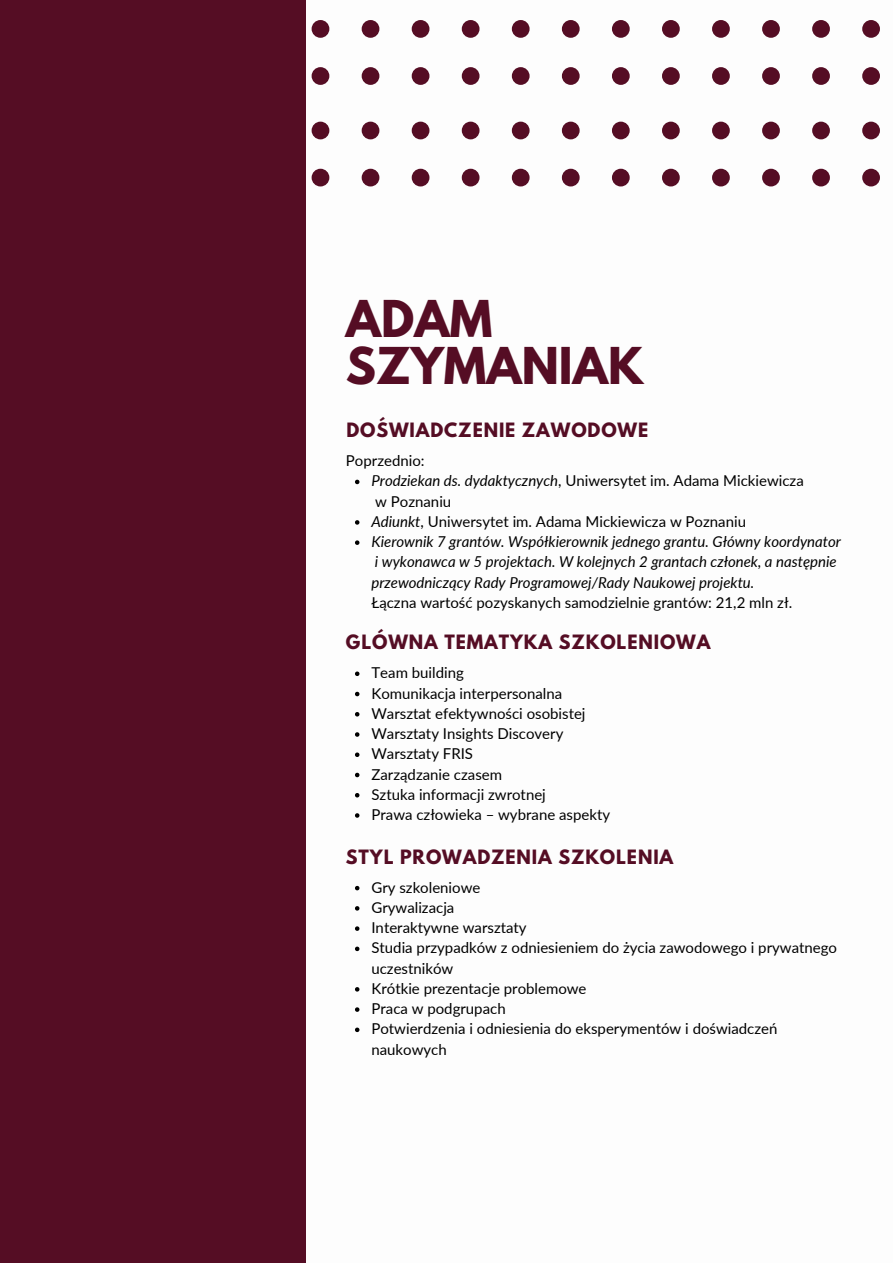
<style>
.page{position:relative;width:893px;height:1264px;background:#fff}
.page>*{position:absolute;margin:0;border:0;box-sizing:border-box;transform-origin:0 0}
.t1{font:700 45px/47.2px "League Spartan";color:#550d24}
.t2{font:700 17.55px "League Spartan";letter-spacing:.05em;color:#550d24}
.t3{font:15px/20.2px "Lato";color:#000}
.t4{font:italic 15px/20.2px "Lato";color:#000}
.s1{font-style:normal}
</style>
<div class="page">
<div style="left:0;top:0;width:306px;height:1262px;background:#550d24"></div>
<div style="left:311px;top:20px;width:18px;height:18px;background:#550d24;border-radius:50%"></div>
<div style="left:361px;top:20px;width:18px;height:18px;background:#550d24;border-radius:50%"></div>
<div style="left:411px;top:20px;width:18px;height:18px;background:#550d24;border-radius:50%"></div>
<div style="left:461px;top:20px;width:18px;height:18px;background:#550d24;border-radius:50%"></div>
<div style="left:512px;top:20px;width:17px;height:18px;background:#550d24;border-radius:50%"></div>
<div style="left:562px;top:20px;width:17px;height:18px;background:#550d24;border-radius:50%"></div>
<div style="left:612px;top:20px;width:17px;height:18px;background:#550d24;border-radius:50%"></div>
<div style="left:662px;top:20px;width:17px;height:18px;background:#550d24;border-radius:50%"></div>
<div style="left:712px;top:20px;width:17px;height:18px;background:#550d24;border-radius:50%"></div>
<div style="left:762px;top:20px;width:17px;height:18px;background:#550d24;border-radius:50%"></div>
<div style="left:812px;top:20px;width:17px;height:18px;background:#550d24;border-radius:50%"></div>
<div style="left:862px;top:20px;width:17px;height:18px;background:#550d24;border-radius:50%"></div>
<div style="left:311px;top:67px;width:18px;height:18px;background:#550d24;border-radius:50%"></div>
<div style="left:361px;top:67px;width:18px;height:18px;background:#550d24;border-radius:50%"></div>
<div style="left:411px;top:67px;width:18px;height:18px;background:#550d24;border-radius:50%"></div>
<div style="left:461px;top:67px;width:18px;height:18px;background:#550d24;border-radius:50%"></div>
<div style="left:512px;top:67px;width:17px;height:18px;background:#550d24;border-radius:50%"></div>
<div style="left:562px;top:67px;width:17px;height:18px;background:#550d24;border-radius:50%"></div>
<div style="left:612px;top:67px;width:17px;height:18px;background:#550d24;border-radius:50%"></div>
<div style="left:662px;top:67px;width:17px;height:18px;background:#550d24;border-radius:50%"></div>
<div style="left:712px;top:67px;width:17px;height:18px;background:#550d24;border-radius:50%"></div>
<div style="left:762px;top:67px;width:17px;height:18px;background:#550d24;border-radius:50%"></div>
<div style="left:812px;top:67px;width:17px;height:18px;background:#550d24;border-radius:50%"></div>
<div style="left:862px;top:67px;width:17px;height:18px;background:#550d24;border-radius:50%"></div>
<div style="left:311px;top:122px;width:18px;height:17px;background:#550d24;border-radius:50%"></div>
<div style="left:361px;top:122px;width:18px;height:17px;background:#550d24;border-radius:50%"></div>
<div style="left:411px;top:122px;width:18px;height:17px;background:#550d24;border-radius:50%"></div>
<div style="left:461px;top:122px;width:18px;height:17px;background:#550d24;border-radius:50%"></div>
<div style="left:512px;top:122px;width:17px;height:17px;background:#550d24;border-radius:50%"></div>
<div style="left:562px;top:122px;width:17px;height:17px;background:#550d24;border-radius:50%"></div>
<div style="left:612px;top:122px;width:17px;height:17px;background:#550d24;border-radius:50%"></div>
<div style="left:662px;top:122px;width:17px;height:17px;background:#550d24;border-radius:50%"></div>
<div style="left:712px;top:122px;width:17px;height:17px;background:#550d24;border-radius:50%"></div>
<div style="left:762px;top:122px;width:17px;height:17px;background:#550d24;border-radius:50%"></div>
<div style="left:812px;top:122px;width:17px;height:17px;background:#550d24;border-radius:50%"></div>
<div style="left:862px;top:122px;width:17px;height:17px;background:#550d24;border-radius:50%"></div>
<div style="left:311px;top:169px;width:18px;height:17px;background:#550d24;border-radius:50%"></div>
<div style="left:361px;top:169px;width:18px;height:17px;background:#550d24;border-radius:50%"></div>
<div style="left:411px;top:169px;width:18px;height:17px;background:#550d24;border-radius:50%"></div>
<div style="left:461px;top:169px;width:18px;height:17px;background:#550d24;border-radius:50%"></div>
<div style="left:512px;top:169px;width:17px;height:17px;background:#550d24;border-radius:50%"></div>
<div style="left:562px;top:169px;width:17px;height:17px;background:#550d24;border-radius:50%"></div>
<div style="left:612px;top:169px;width:17px;height:17px;background:#550d24;border-radius:50%"></div>
<div style="left:662px;top:169px;width:17px;height:17px;background:#550d24;border-radius:50%"></div>
<div style="left:712px;top:169px;width:17px;height:17px;background:#550d24;border-radius:50%"></div>
<div style="left:762px;top:169px;width:17px;height:17px;background:#550d24;border-radius:50%"></div>
<div style="left:812px;top:169px;width:17px;height:17px;background:#550d24;border-radius:50%"></div>
<div style="left:862px;top:169px;width:17px;height:17px;background:#550d24;border-radius:50%"></div>
<svg style="left:355px;top:671px;width:4px;height:5px"></svg>
<svg style="left:355px;top:691px;width:4px;height:5px"></svg>
<svg style="left:355px;top:712px;width:4px;height:4px"></svg>
<svg style="left:355px;top:732px;width:4px;height:4px"></svg>
<svg style="left:355px;top:752px;width:4px;height:5px"></svg>
<svg style="left:355px;top:772px;width:4px;height:5px"></svg>
<svg style="left:355px;top:793px;width:4px;height:4px"></svg>
<svg style="left:355px;top:813px;width:4px;height:4px"></svg>
<svg style="left:355px;top:885px;width:4px;height:5px"></svg>
<svg style="left:355px;top:906px;width:4px;height:4px"></svg>
<svg style="left:355px;top:926px;width:4px;height:4px"></svg>
<svg style="left:355px;top:946px;width:4px;height:5px"></svg>
<svg style="left:355px;top:987px;width:4px;height:4px"></svg>
<svg style="left:355px;top:1007px;width:4px;height:4px"></svg>
<svg style="left:355px;top:1027px;width:4px;height:5px"></svg>
<svg style="left:355px;top:479px;width:4px;height:5px"></svg>
<svg style="left:355px;top:520px;width:4px;height:4px"></svg>
<svg style="left:355px;top:540px;width:4px;height:5px"></svg>
<h1 class="t1" style="left:346px;top:301px;width:299px">ADAM<br>SZYMANIAK</h1>
<p class="t2" style="left:346px;top:421px;width:303px">DOŚWIADCZENIE ZAWODOWE</p>
<p class="t4" style="left:371px;top:470px;width:471px">Prodziekan ds. dydaktycznych<span class="s1">, Uniwersytet im. Adama Mickiewicza<br>w Poznaniu<br></span>Adiunkt<span class="s1">, Uniwersytet im. Adama Mickiewicza w Poznaniu<br></span>Kierownik 7 grantów. Współkierownik jednego grantu. Główny koordynator i wykonawca w 5 projektach. W kolejnych 2 grantach członek, a następnie przewodniczący Rady Programowej/Rady Naukowej projektu.</p>
<p class="t3" style="left:371px;top:592px;width:422px">Łączna wartość pozyskanych samodzielnie grantów: 21,2 mln zł.</p>
<p class="t3" style="left:346px;top:450px;width:80px">Poprzednio:</p>
<p class="t2" style="left:346px;top:633px;width:366px">GLÓWNA TEMATYKA SZKOLENIOWA</p>
<p class="t3" style="left:371px;top:662px;width:240px">Team building<br>Komunikacja interpersonalna<br>Warsztat efektywności osobistej<br>Warsztaty Insights Discovery<br>Warsztaty FRIS<br>Zarządzanie czasem<br>Sztuka informacji zwrotnej<br>Prawa człowieka – wybrane aspekty</p>
<p class="t2" style="left:346px;top:847px;width:329px">STYL PROWADZENIA SZKOLENIA</p>
<p class="t3" style="left:371px;top:876px;width:467px">Gry szkoleniowe<br>Grywalizacja<br>Interaktywne warsztaty<br>Studia przypadków z odniesieniem do życia zawodowego i prywatnego uczestników<br>Krótkie prezentacje problemowe<br>Praca w podgrupach<br>Potwierdzenia i odniesienia do eksperymentów i doświadczeń naukowych</p>
</div>
